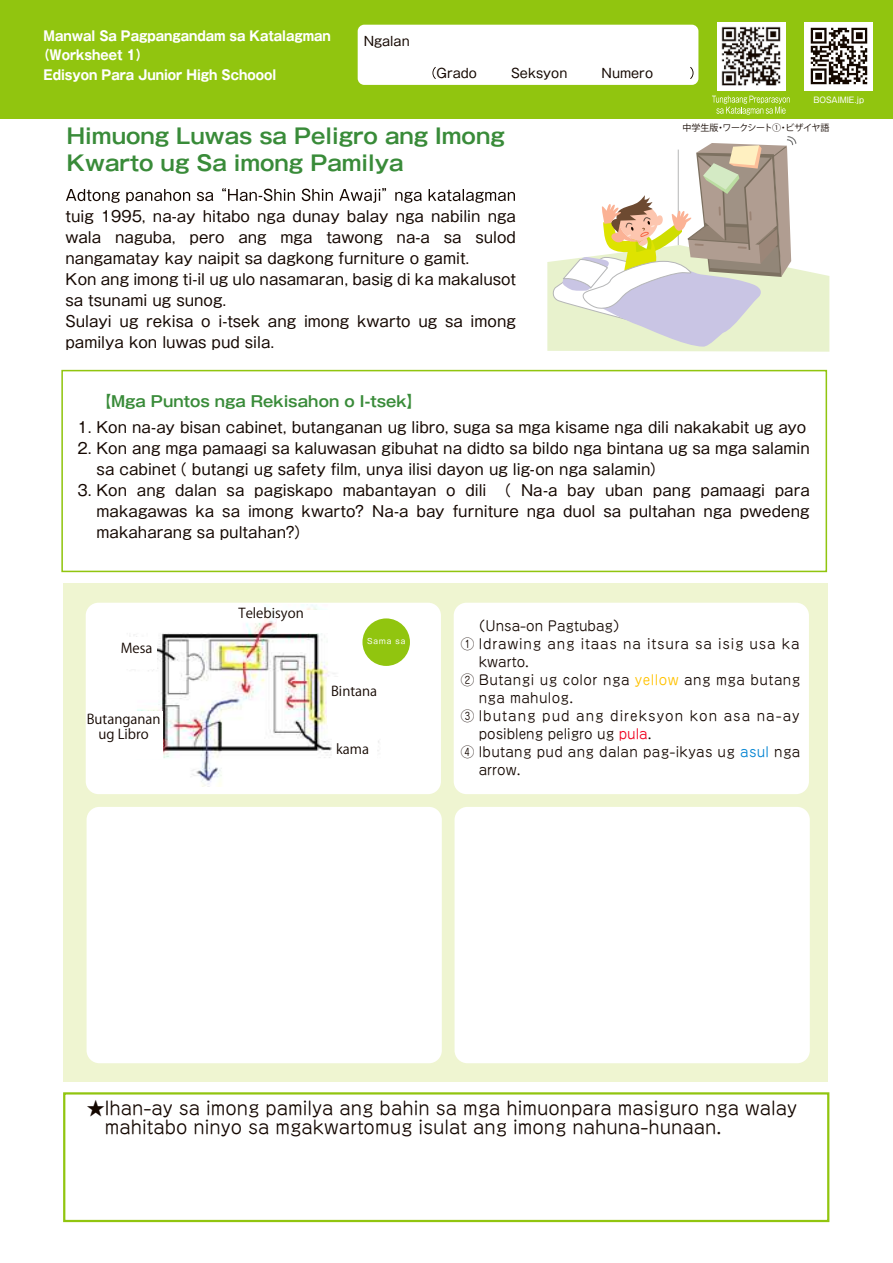
<style>
.page{position:relative;width:893px;height:1263px;background:#fff}
.page>*{position:absolute;margin:0;border:0;box-sizing:border-box;transform-origin:0 0}
.t1{font:700 21px/27px "Gothic MB101 Pro De";color:#398b39}
.t2{font:18px/19.5px "Jun 201 Pro";color:#140700}
.t3{font:15px/21px "Gothic MB101 Pro";color:#140700}
.t4{font:700 15px "Gothic MB101 Pro De";letter-spacing:.005em;color:#398b39}
.t5{font:13.5px "Jun 201 Pro";letter-spacing:.035em;color:#140700}
.t6{font:700 13.5px "Gothic MB101 Pr 6 N";color:#fff;scale:.9 1}
.t7{font:13.5px/15px "Koz Go Pro";color:#140700;text-align:center}
.t8{font:13.5px "Jun 201 Pro";color:#140700}
.t9{font:13.5px "Jun 201 Pro";letter-spacing:.075em;color:#140700}
.t10{font:13.5px "Jun 201 Pro";letter-spacing:.06em;color:#140700}
.t11{font:12.75px "Gothic MB101 Pr 6 N";color:#140700}
.t12{font:9px "Koz Go Pro";letter-spacing:-.04em;color:#140700}
.t13{font:9px "Koz Go Pro";letter-spacing:-.075em;color:#140700}
.t14{font:8.1px "Gothic MB101 Pro";color:#fff}
.t15{font:7.5px "Shin M Go Pro";letter-spacing:.1em;color:#fff}
.s1{color:#ffc200}
.s2{color:#ef001e}
.s3{color:#0083d2}
</style>
<div class="page">
<div style="left:63px;top:583px;width:764px;height:499px;background:#eff5d1"></div>
<div style="left:87px;top:807px;width:355px;height:256px;background:#fff;border-radius:13px"></div>
<div style="left:455px;top:807px;width:355px;height:256px;background:#fff;border-radius:13px"></div>
<div style="left:86px;top:603px;width:355px;height:191px;background:#fff;border-radius:13px"></div>
<div style="left:454px;top:603px;width:355px;height:191px;background:#fff;border-radius:13px"></div>
<div style="left:61px;top:370px;width:766px;height:202px;border:2px solid #91c50f"></div>
<img style="left:134px;top:605px;width:247px;height:181px">
<div style="left:362px;top:618px;width:48px;height:48px;background:#91c50f;border-radius:50%"></div>
<svg style="left:66px;top:188px;width:449px;height:15px"></svg>
<svg style="left:547px;top:136px;width:282px;height:216px"></svg>
<div style="left:278px;top:610px;width:51px;height:22px;background:#fff"></div>
<div style="left:127px;top:637px;width:30px;height:31px;background:#fff"></div>
<div style="left:132px;top:711px;width:31px;height:48px;background:#fff"></div>
<div style="left:327px;top:677px;width:30px;height:47px;background:#fff"></div>
<div style="left:332px;top:725px;width:44px;height:44px;background:#fff"></div>
<div style="left:63px;top:1092px;width:766px;height:130px;border:2px solid #91c50f"></div>
<div style="left:0;top:0;width:893px;height:119px;background:#91c50f"></div>
<div style="left:358px;top:25px;width:340px;height:60px;background:#fff;border-radius:7px"></div>
<svg style="left:432px;top:67px;width:4px;height:12px"></svg>
<svg style="left:690px;top:67px;width:3px;height:12px"></svg>
<img style="left:717px;top:22px;width:68px;height:68px">
<svg style="left:712px;top:96px;width:78px;height:19px"></svg>
<img style="left:805px;top:22px;width:68px;height:68px">
<p class="t6" style="left:44px;top:24px;width:321px">Manwal Sa Pagpangandam sa Katalagman</p>
<p class="t6" style="left:38px;top:44px;width:124px">（Worksheet 1(</p>
<p class="t6" style="left:44px;top:63px;width:260px">Edisyon Para Junior High Schoool</p>
<p class="t11" style="left:364px;top:31px;width:48px">Ngalan</p>
<p class="t11" style="left:437px;top:63px;width:42px">Grado</p>
<p class="t11" style="left:511px;top:63px;width:58px">Seksyon</p>
<h1 class="t1" style="left:67px;top:119px;width:439px">Himuong Luwas sa Peligro ang Imong<br>Kwarto ug Sa imong Pamilya</h1>
<p class="t3" style="left:65px;top:203px;width:30px">tuig</p>
<p class="t3" style="left:101px;top:203px;width:46px">1995,</p>
<p class="t3" style="left:153px;top:203px;width:44px">na-ay</p>
<p class="t3" style="left:203px;top:203px;width:49px">hitabo</p>
<p class="t3" style="left:257px;top:203px;width:30px">nga</p>
<p class="t3" style="left:293px;top:203px;width:49px">dunay</p>
<p class="t3" style="left:347px;top:203px;width:43px">balay</p>
<p class="t3" style="left:396px;top:203px;width:30px">nga</p>
<p class="t3" style="left:431px;top:203px;width:51px">nabilin</p>
<p class="t3" style="left:488px;top:203px;width:30px">nga</p>
<p class="t3" style="left:65px;top:224px;width:37px">wala</p>
<p class="t3" style="left:65px;top:245px;width:405px">nangamatay kay naipit sa dagkong furniture o gamit.</p>
<p class="t3" style="left:65px;top:266px;width:452px">Kon ang imong ti i l- ug ulo nasamaran, basig di ka makalusot</p>
<p class="t3" style="left:65px;top:287px;width:162px">sa tsunami ug sunog.</p>
<p class="t3" style="left:471px;top:308px;width:47px">imong</p>
<p class="t3" style="left:115px;top:224px;width:62px">naguba,</p>
<p class="t3" style="left:475px;top:224px;width:42px">sulod</p>
<p class="t3" style="left:326px;top:224px;width:58px">tawong</p>
<p class="t3" style="left:238px;top:224px;width:30px">ang</p>
<p class="t3" style="left:281px;top:224px;width:33px">mga</p>
<p class="t3" style="left:190px;top:224px;width:37px">pero</p>
<p class="t3" style="left:397px;top:224px;width:35px">na a-</p>
<p class="t3" style="left:444px;top:224px;width:19px">sa</p>
<p class="t3" style="left:65px;top:308px;width:210px">Sulayi<br>pamilya kon luwas pud sila.</p>
<p class="t3" style="left:146px;top:308px;width:49px">rekisa</p>
<p class="t3" style="left:218px;top:308px;width:43px">-i tsek</p>
<p class="t3" style="left:304px;top:308px;width:47px">imong</p>
<p class="t3" style="left:357px;top:308px;width:55px">kwarto</p>
<p class="t3" style="left:120px;top:308px;width:20px">ug</p>
<p class="t3" style="left:268px;top:308px;width:30px">ang</p>
<p class="t3" style="left:418px;top:308px;width:20px">ug</p>
<p class="t3" style="left:201px;top:308px;width:11px">o</p>
<p class="t3" style="left:445px;top:308px;width:19px">sa</p>
<p class="t11" style="left:602px;top:63px;width:53px">Numero</p>
<p class="t14" style="left:813px;top:93px;width:52px">BOSAIMIE j p.</p>
<p class="t12" style="left:786px;top:122px;width:45px">ビザイヤ語</p>
<p class="t12" style="left:682px;top:122px;width:37px">中学生版</p>
<p class="t13" style="left:723px;top:122px;width:67px">ワークシート①・</p>
<p class="t12" style="left:716px;top:122px;width:10px">・</p>
<p class="t4" style="left:97px;top:389px;width:327px">【Mga Puntos nga Rekisahon o -I tsek【</p>
<p class="t3" style="left:78px;top:414px;width:730px">1. Kon na-ay bisan cabinet, butanganan ug libro, suga sa mga kisame nga dili nakakabit ug ayo</p>
<p class="t3" style="left:172px;top:435px;width:640px;text-indent:-94px">2. Kon ang mga pamaagi sa kaluwasan gibuhat na didto sa bildo nga bintana ug sa mga salamin（ butangi ug safety film, unya ilisi dayon ug lig-on nga salamin(</p>
<p class="t3" style="left:97px;top:456px;width:81px">sa cabinet</p>
<p class="t3" style="left:78px;top:477px;width:51px">3. Kon</p>
<p class="t3" style="left:137px;top:477px;width:30px">ang</p>
<p class="t3" style="left:175px;top:477px;width:43px">dalan</p>
<p class="t3" style="left:227px;top:477px;width:19px">sa</p>
<p class="t3" style="left:254px;top:477px;width:80px">pagiskapo</p>
<p class="t3" style="left:343px;top:477px;width:95px">mabantayan</p>
<p class="t3" style="left:446px;top:477px;width:11px">o</p>
<p class="t3" style="left:465px;top:477px;width:22px">dili</p>
<p class="t3" style="left:496px;top:477px;width:16px">（</p>
<p class="t3" style="left:521px;top:477px;width:38px">Na a-</p>
<p class="t3" style="left:567px;top:477px;width:30px">bay</p>
<p class="t3" style="left:605px;top:477px;width:39px">uban</p>
<p class="t3" style="left:653px;top:477px;width:39px">pang</p>
<p class="t3" style="left:700px;top:477px;width:66px">pamaagi</p>
<p class="t3" style="left:775px;top:477px;width:36px">para</p>
<p class="t3" style="left:301px;top:498px;width:64px">kwarto?</p>
<p class="t3" style="left:97px;top:498px;width:214px">makagawas<br>makaharang sa pultahan (?</p>
<p class="t3" style="left:195px;top:498px;width:20px">ka</p>
<p class="t3" style="left:248px;top:498px;width:47px">imong</p>
<p class="t3" style="left:222px;top:498px;width:19px">sa</p>
<p class="t3" style="left:372px;top:498px;width:38px">Na a-</p>
<p class="t3" style="left:417px;top:498px;width:30px">bay</p>
<p class="t3" style="left:453px;top:498px;width:68px">furniture</p>
<p class="t3" style="left:527px;top:498px;width:30px">nga</p>
<p class="t3" style="left:563px;top:498px;width:34px">duol</p>
<p class="t3" style="left:603px;top:498px;width:19px">sa</p>
<p class="t3" style="left:629px;top:498px;width:68px">pultahan</p>
<p class="t3" style="left:703px;top:498px;width:30px">nga</p>
<p class="t3" style="left:740px;top:498px;width:71px">pwedeng</p>
<p class="t7" style="left:121px;top:640px;width:33px">Mesa</p>
<p class="t7" style="left:87px;top:712px;width:75px">Butanganan ug Libro</p>
<p class="t7" style="left:239px;top:606px;width:67px">Telebisyon</p>
<p class="t15" style="left:367px;top:635px;width:26px">SAMA</p>
<p class="t15" style="left:396px;top:635px;width:11px">SA</p>
<p class="t7" style="left:331px;top:683px;width:48px">Bintana</p>
<p class="t7" style="left:336px;top:741px;width:34px">kama</p>
<p class="t8" style="left:472px;top:615px;width:156px">（Unsa-on Pagtubag(</p>
<p class="t10" style="left:461px;top:633px;width:82px">1 Idrawing</p>
<p class="t5" style="left:479px;top:651px;width:52px">kwarto.</p>
<p class="t5" style="left:461px;top:669px;width:341px">2 Butangi ug color nga <span class="s1">yellow</span> ang mga butang</p>
<p class="t5" style="left:479px;top:687px;width:96px">nga mahulog.</p>
<p class="t5" style="left:757px;top:705px;width:45px">na-ay</p>
<p class="t5" style="left:581px;top:633px;width:38px">itaas</p>
<p class="t5" style="left:647px;top:633px;width:44px">itsura</p>
<p class="t5" style="left:718px;top:633px;width:27px">isig</p>
<p class="t5" style="left:782px;top:633px;width:19px">ka</p>
<p class="t5" style="left:547px;top:633px;width:29px">ang</p>
<p class="t5" style="left:623px;top:633px;width:19px">na</p>
<p class="t5" style="left:695px;top:633px;width:18px">sa</p>
<p class="t5" style="left:750px;top:633px;width:28px">usa</p>
<p class="t9" style="left:461px;top:705px;width:76px">3 Ibutang</p>
<p class="t8" style="left:479px;top:723px;width:174px">posibleng peligro ug <span class="s2">pula</span>.</p>
<p class="t5" style="left:461px;top:741px;width:341px">4 Ibutang pud ang dalan pag-ikyas ug <span class="s3">asul</span> nga</p>
<p class="t5" style="left:479px;top:759px;width:43px">arrow.</p>
<p class="t5" style="left:542px;top:705px;width:29px">pud</p>
<p class="t9" style="left:610px;top:705px;width:75px">direksyon</p>
<p class="t5" style="left:690px;top:705px;width:29px">kon</p>
<p class="t5" style="left:576px;top:705px;width:29px">ang</p>
<p class="t5" style="left:724px;top:705px;width:28px">asa</p>
<p class="t2" style="left:87px;top:1096px;width:712px">★Ihan-ay sa imong pamilya ang bahin sa mga himuonpara masiguro nga walay　mahitabo ninyo sa mgakwartomug isulat ang imong nahuna-hunaan.</p>
</div>
